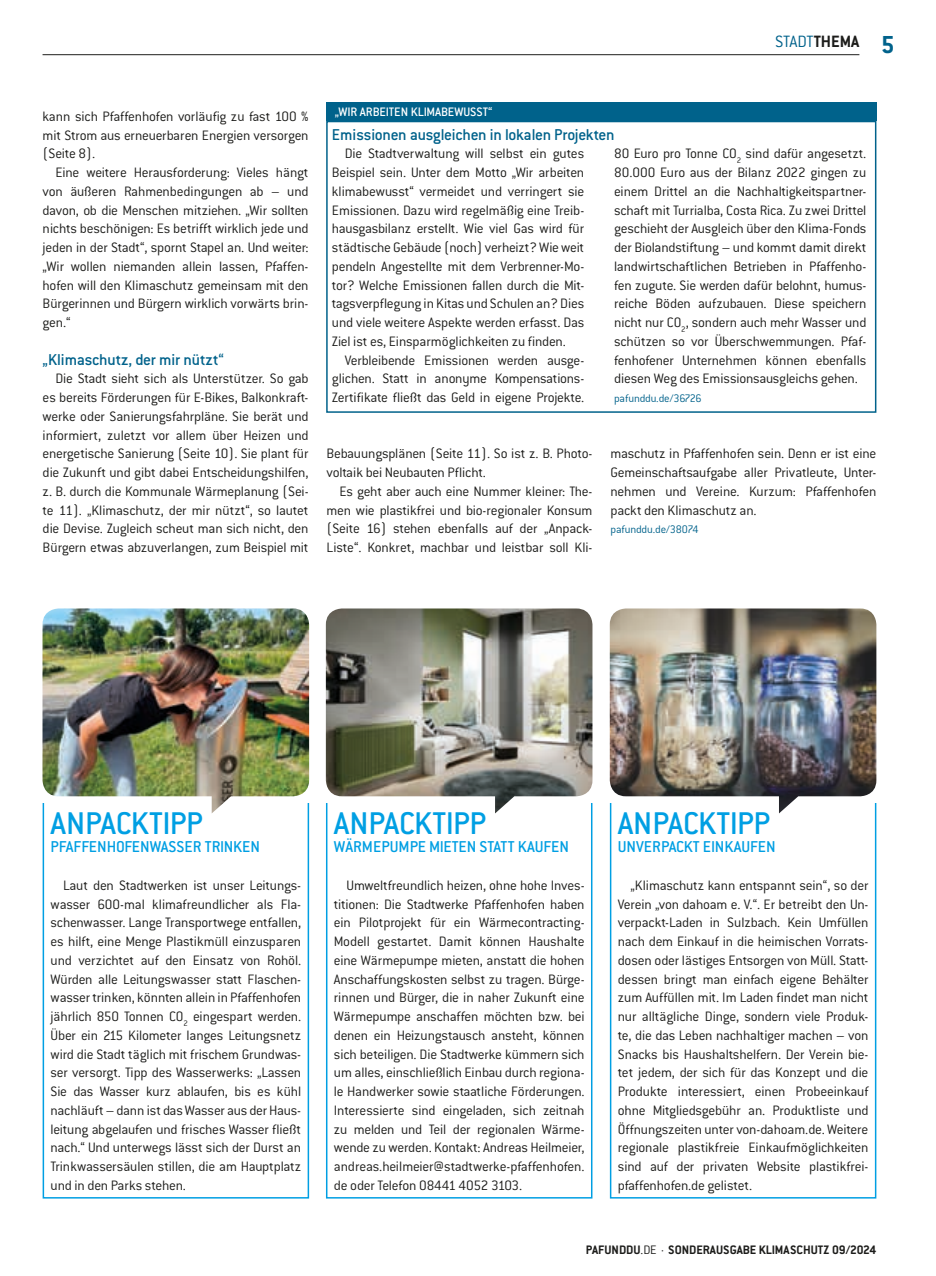
<style>
.page{position:relative;width:936px;height:1276px;background:#fff}
.page>*{position:absolute;margin:0;border:0;box-sizing:border-box;transform-origin:0 0}
.t1{font:500 34.5px "Conduit ITC Std";letter-spacing:-.01em;color:#009fe3}
.t2{font:700 27px "Conduit ITC Std";color:#00628b}
.t3{font:300 18px "Conduit ITC Std";letter-spacing:-.015em;color:#00628b}
.t4{font:500 17.25px "Conduit ITC Std";color:#009fe3}
.t5{font:500 17.25px "Conduit ITC Std";letter-spacing:-.015em;color:#00628b}
.t6{font:300 15px/18.8px "Conduit ITC Std";letter-spacing:-.015em;color:#1d1d1b;text-align:justify}
.t7{font:700 13.5px "Conduit ITC Std";color:#1d1d1b}
.t8{font:500 13.5px "Conduit ITC Std";color:#fff}
.t9{font:300 12px "Conduit ITC Std";letter-spacing:-.015em;color:#00628b}
.s1{font-weight:700;color:#1d1d1b}
.s2{font-weight:300}
</style>
<div class="page">
<hr style="left:43px;top:54px;width:816px;height:1px;background:#1d1d1b">
<div style="left:43px;top:774px;width:266px;height:424px;border:2px solid #009fe3"></div>
<img style="left:42px;top:608px;width:267px;height:205px">
<div style="left:326px;top:774px;width:266px;height:424px;border:2px solid #009fe3"></div>
<img style="left:326px;top:608px;width:266px;height:205px">
<div style="left:610px;top:774px;width:266px;height:424px;border:2px solid #009fe3"></div>
<img style="left:609px;top:608px;width:267px;height:205px">
<div style="left:326px;top:102px;width:550px;height:19px;background:#00628b"></div>
<div style="left:326px;top:121px;width:550px;height:292px;border:2px solid #00628b"></div>
<p class="t3" style="left:775px;top:30px;width:86px">STADT<span class="s1">THEMA</span></p>
<h2 class="t2" style="left:880px;top:28px;width:15px">5</h2>
<p class="t6" style="left:43px;top:106px;width:267px">kann sich Pfaffenhofen vorläufig zu fast 100 % mit Strom aus erneuerbaren Energien versorgen (Seite 8).</p>
<p class="t6" style="left:43px;top:163px;width:267px;text-indent:13px">Eine weitere Herausforderung: Vieles hängt von äußeren Rahmenbedingungen ab – und davon, ob die Menschen mitziehen. „Wir sollten nichts beschönigen: Es betrifft wirklich jede und jeden in der Stadt“, spornt Stapel an. Und weiter: „Wir wollen niemanden allein lassen, Pfaffen&shy;hofen will den Klimaschutz gemeinsam mit den Bürgerinnen und Bürgern wirklich vorwärts brin&shy;gen.“</p>
<p class="t5" style="left:43px;top:349px;width:183px">„Klimaschutz, der mir nützt“</p>
<p class="t6" style="left:43px;top:369px;width:267px;text-indent:13px">Die Stadt sieht sich als Unterstützer. So gab es bereits Förderungen für E-Bikes, Balkonkraft&shy;werke oder Sanierungsfahrpläne. Sie berät und informiert, zuletzt vor allem über Heizen und energetische Sanierung (Seite 10). Sie plant für die Zukunft und gibt dabei Entscheidungshilfen, z. B. durch die Kommunale Wärmeplanung (Sei&shy;te 11). „Klimaschutz, der mir nützt“, so lautet die Devise. Zugleich scheut man sich nicht, den Bürgern etwas abzuverlangen, zum Beispiel mit</p>
<p class="t8" style="left:335px;top:104px;width:159px">„WIR ARBEITEN KLIMABEWUSST“</p>
<p class="t5" style="left:332px;top:124px;width:284px">Emissionen ausgleichen in lokalen Projekten</p>
<p class="t6" style="left:332px;top:144px;width:254px;text-indent:13px">Die Stadtverwaltung will selbst ein gutes Beispiel sein. Unter dem Motto „Wir arbeiten klimabewusst“ vermeidet und verringert sie Emissionen. Dazu wird regelmäßig eine Treib&shy;hausgasbilanz erstellt. Wie viel Gas wird für städtische Gebäude (noch) verheizt? Wie weit pendeln Angestellte mit dem Verbrenner-Mo&shy;tor? Welche Emissionen fallen durch die Mit&shy;tagsverpflegung in Kitas und Schulen an? Dies und viele weitere Aspekte werden erfasst. Das Ziel ist es, Einsparmöglichkeiten zu finden.</p>
<p class="t6" style="left:332px;top:350px;width:254px;text-indent:13px">Verbleibende Emissionen werden ausge&shy;glichen. Statt in anonyme Kompensations-Zertifikate fließt das Geld in eigene Projekte.</p>
<p class="t6" style="left:614px;top:144px;width:254px">80 Euro pro Tonne CO<sub>2</sub> sind dafür angesetzt.<br>80.000 Euro aus der Bilanz 2022 gingen zu einem Drittel an die Nachhaltigkeitspartner&shy;schaft mit Turrialba, Costa Rica. Zu zwei Drittel geschieht der Ausgleich über den Klima-Fonds der Biolandstiftung – und kommt damit direkt landwirtschaftlichen Betrieben in Pfaffenho&shy;fen zugute. Sie werden dafür belohnt, humus&shy;reiche Böden aufzubauen. Diese speichern nicht nur CO<sub>2</sub>, sondern auch mehr Wasser und schützen so vor Überschwemmungen. Pfaf&shy;fenhofener Unternehmen können ebenfalls diesen Weg des Emissionsausgleichs gehen.</p>
<p class="t9" style="left:614px;top:391px;width:89px">pafunddu.de/36726</p>
<p class="t6" style="left:326px;top:444px;width:267px">Bebauungsplänen (Seite 11). So ist z. B. Photo&shy;voltaik bei Neubauten Pflicht.</p>
<p class="t6" style="left:326px;top:481px;width:267px;text-indent:13px">Es geht aber auch eine Nummer kleiner: The&shy;men wie plastikfrei und bio-regionaler Konsum (Seite 16) stehen ebenfalls auf der „Anpack-Liste“. Konkret, machbar und leistbar soll Kli-</p>
<p class="t6" style="left:610px;top:444px;width:267px">maschutz in Pfaffenhofen sein. Denn er ist eine Gemeinschaftsaufgabe aller Privatleute, Unter&shy;nehmen und Vereine. Kurzum: Pfaffenhofen packt den Klimaschutz an.</p>
<p class="t9" style="left:610px;top:522px;width:90px">pafunddu.de/38074</p>
<h1 class="t1" style="left:50px;top:802px;width:154px">ANPACKTIPP</h1>
<p class="t4" style="left:50px;top:836px;width:211px">PFAFFENHOFENWASSER TRINKEN</p>
<p class="t6" style="left:50px;top:875px;width:252px;text-indent:13px">Laut den Stadtwerken ist unser Leitungs&shy;wasser 600-mal klimafreundlicher als Fla&shy;schenwasser. Lange Transportwege entfallen, es hilft, eine Menge Plastikmüll einzusparen und verzichtet auf den Einsatz von Rohöl.<br>Würden alle Leitungswasser statt Flaschen&shy;wasser trinken, könnten allein in Pfaffenhofen jährlich 850 Tonnen CO<sub>2</sub> eingespart werden.<br>Über ein 215 Kilometer langes Leitungsnetz wird die Stadt täglich mit frischem Grundwas&shy;ser versorgt. Tipp des Wasserwerks: „Lassen Sie das Wasser kurz ablaufen, bis es kühl nachläuft – dann ist das Wasser aus der Haus&shy;leitung abgelaufen und frisches Wasser fließt nach.“ Und unterwegs lässt sich der Durst an Trinkwassersäulen stillen, die am Hauptplatz und in den Parks stehen.</p>
<h1 class="t1" style="left:334px;top:802px;width:154px">ANPACKTIPP</h1>
<p class="t4" style="left:334px;top:836px;width:237px">WÄRMEPUMPE MIETEN STATT KAUFEN</p>
<p class="t6" style="left:334px;top:875px;width:252px;text-indent:13px">Umweltfreundlich heizen, ohne hohe Inves&shy;titionen: Die Stadtwerke Pfaffenhofen haben ein Pilotprojekt für ein Wärmecontracting-Modell gestartet. Damit können Haushalte eine Wärmepumpe mieten, anstatt die hohen Anschaffungskosten selbst zu tragen. Bürge&shy;rinnen und Bürger, die in naher Zukunft eine Wärmepumpe anschaffen möchten bzw. bei denen ein Heizungstausch ansteht, können sich beteiligen. Die Stadtwerke kümmern sich um alles, einschließlich Einbau durch regiona&shy;le Handwerker sowie staatliche Förderungen.<br>Interessierte sind eingeladen, sich zeitnah zu melden und Teil der regionalen Wärme&shy;wende zu werden. Kontakt: Andreas Heilmeier, andreas.heilmeier@stadtwerke-pfaffenhofen. de oder Telefon 08441 4052 3103.</p>
<h1 class="t1" style="left:617px;top:802px;width:154px">ANPACKTIPP</h1>
<p class="t4" style="left:617px;top:836px;width:159px">UNVERPACKT EINKAUFEN</p>
<p class="t6" style="left:617px;top:875px;width:252px;text-indent:13px">„Klimaschutz kann entspannt sein“, so der Verein „von dahoam e. V.“. Er betreibt den Un&shy;verpackt-Laden in Sulzbach. Kein Umfüllen nach dem Einkauf in die heimischen Vorrats&shy;dosen oder lästiges Entsorgen von Müll. Statt&shy;dessen bringt man einfach eigene Behälter zum Auffüllen mit. Im Laden findet man nicht nur alltägliche Dinge, sondern viele Produk&shy;te, die das Leben nachhaltiger machen – von Snacks bis Haushaltshelfern. Der Verein bie&shy;tet jedem, der sich für das Konzept und die Produkte interessiert, einen Probeeinkauf ohne Mitgliedsgebühr an. Produktliste und Öffnungszeiten unter von-dahoam.de. Weitere regionale plastikfreie Einkaufmöglichkeiten sind auf der privaten Website plastikfrei&shy;pfaffenhofen.de gelistet.</p>
<p class="t7" style="left:586px;top:1241px;width:292px">PAFUNDDU<span class="s2">.DE ·</span> SONDERAUSGABE KLIMASCHUTZ 09/2024</p>
</div>
